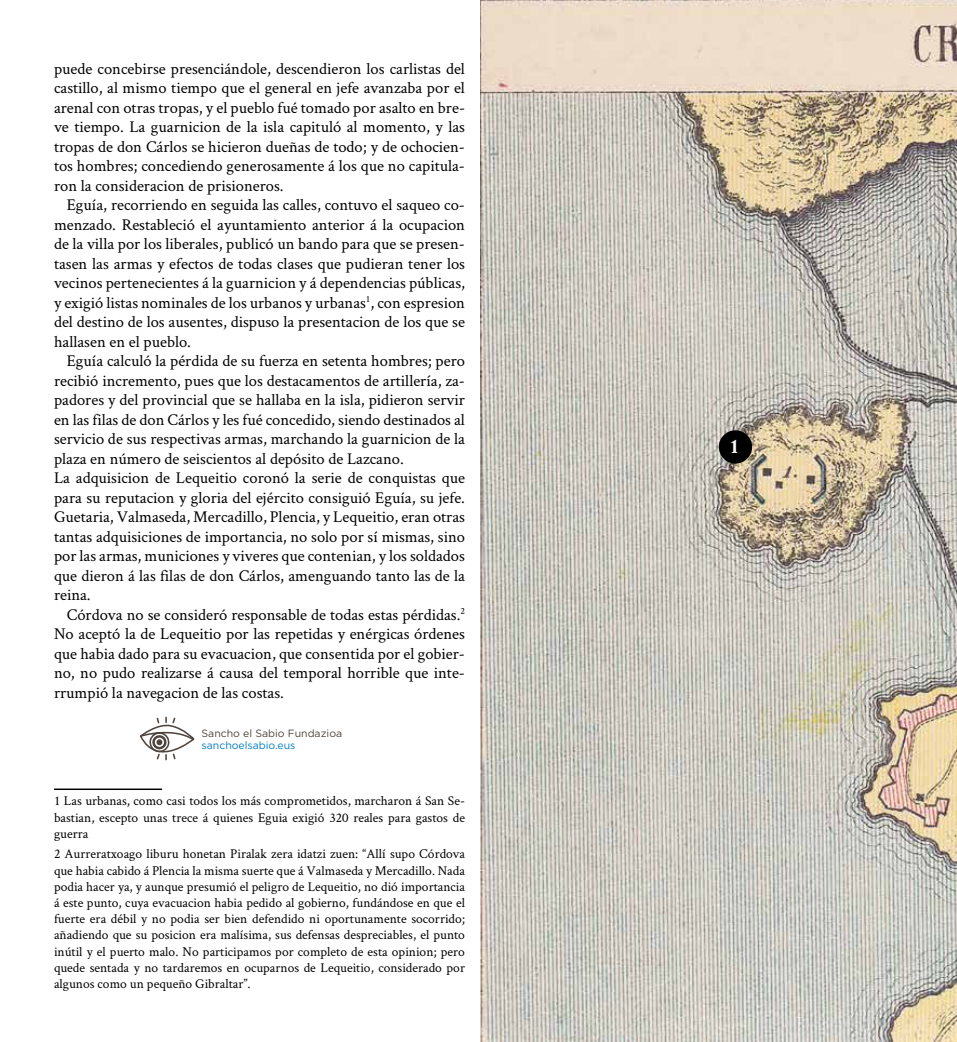
<style>
.page{position:relative;width:957px;height:1042px;background:#fff}
.page>*{position:absolute;margin:0;border:0;box-sizing:border-box;transform-origin:0 0}
.t1{font:700 21px "Crimson Text";color:#fff}
.t2{font:16.5px/19.5px "Crimson Text";color:#000;text-align:justify}
.t3{font:13.5px/16.2px "Crimson Text";color:#000;text-align:justify}
.t4{font:10.5px "Gotham";color:#4e443d}
.t5{font:10.5px "Gotham";color:#007ec6}
</style>
<div class="page">
<img style="left:480px;top:0;width:477px;height:1042px">
<hr style="left:54px;top:788px;width:108px;height:2px;background:#000">
<div style="left:719px;top:430px;width:33px;height:33px;background:#000;border-radius:50%"></div>
<svg style="left:140px;top:716px;width:55px;height:45px"></svg>
<p class="t2" style="left:54px;top:58px;width:412px">puede concebirse presenciándole, descendieron los carlistas del castillo, al mismo tiempo que el general en jefe avanzaba por el arenal con otras tropas, y el pueblo fué tomado por asalto en bre&shy;ve tiempo. La guarnicion de la isla capituló al momento, y las tropas de don Cárlos se hicieron dueñas de todo; y de ochocien&shy;tos hombres; concediendo generosamente á los que no capitula&shy;ron la consideracion de prisioneros.</p>
<p class="t2" style="left:54px;top:194px;width:412px;text-indent:13px">Eguía, recorriendo en seguida las calles, contuvo el saqueo co&shy;menzado. Restableció el ayuntamiento anterior á la ocupacion de la villa por los liberales, publicó un bando para que se presen&shy;tasen las armas y efectos de todas clases que pudieran tener los vecinos pertenecientes á la guarnicion y á dependencias públicas, y exigió listas nominales de los urbanos y urbanas<sup>1</sup>, con espresion del destino de los ausentes, dispuso la presentacion de los que se hallasen en el pueblo.</p>
<p class="t2" style="left:54px;top:350px;width:412px;text-align:left;text-indent:13px">Eguía calculó la pérdida de su fuerza en setenta hombres; pero recibió incremento, pues que los destacamentos de artillería, za&shy;padores y del provincial que se hallaba en la isla, pidieron servir en las filas de don Cárlos y les fué concedido, siendo destinados al servicio de sus respectivas armas, marchando la guarnicion de la plaza en número de seiscientos al depósito de Lazcano.<br>La adquisicion de Lequeitio coronó la serie de conquistas que para su reputacion y gloria del ejército consiguió Eguía, su jefe.<br>Guetaria, Valmaseda, Mercadillo, Plencia, y Lequeitio, eran otras tantas adquisiciones de importancia, no solo por sí mismas, sino por las armas, municiones y viveres que contenian, y los soldados que dieron á las filas de don Cárlos, amenguando tanto las de la reina.</p>
<p class="t2" style="left:54px;top:604px;width:412px;text-indent:13px">Córdova no se consideró responsable de todas estas pérdidas.<sup>2<br></sup>No aceptó la de Lequeitio por las repetidas y enérgicas órdenes que habia dado para su evacuacion, que consentida por el gobier&shy;no, no pudo realizarse á causa del temporal horrible que inte&shy;rrumpió la navegacion de las costas.</p>
<p class="t4" style="left:202px;top:726px;width:142px">Sancho el Sabio Fundazioa</p>
<p class="t5" style="left:202px;top:738px;width:95px">sanchoelsabio.eus</p>
<p class="t3" style="left:54px;top:792px;width:412px">1 Las urbanas, como casi todos los más comprometidos, marcharon á San Se&shy;bastian, escepto unas trece á quienes Eguia exigió 320 reales para gastos de guerra</p>
<p class="t3" style="left:54px;top:845px;width:412px">2 Aurreratxoago liburu honetan Piralak zera idatzi zuen: “Allí supo Córdova que habia cabido á Plencia la misma suerte que á Valmaseda y Mercadillo. Nada podia hacer ya, y aunque presumió el peligro de Lequeitio, no dió importancia á este punto, cuya evacuacion habia pedido al gobierno, fundándose en que el fuerte era débil y no podia ser bien defendido ni oportunamente socorrido; añadiendo que su posicion era malísima, sus defensas despreciables, el punto inútil y el puerto malo. No participamos por completo de esta opinion; pero quede sentada y no tardaremos en ocuparnos de Lequeitio, considerado por algunos como un pequeño Gibraltar”.</p>
<p class="t1" style="left:731px;top:434px;width:9px">1</p>
</div>
